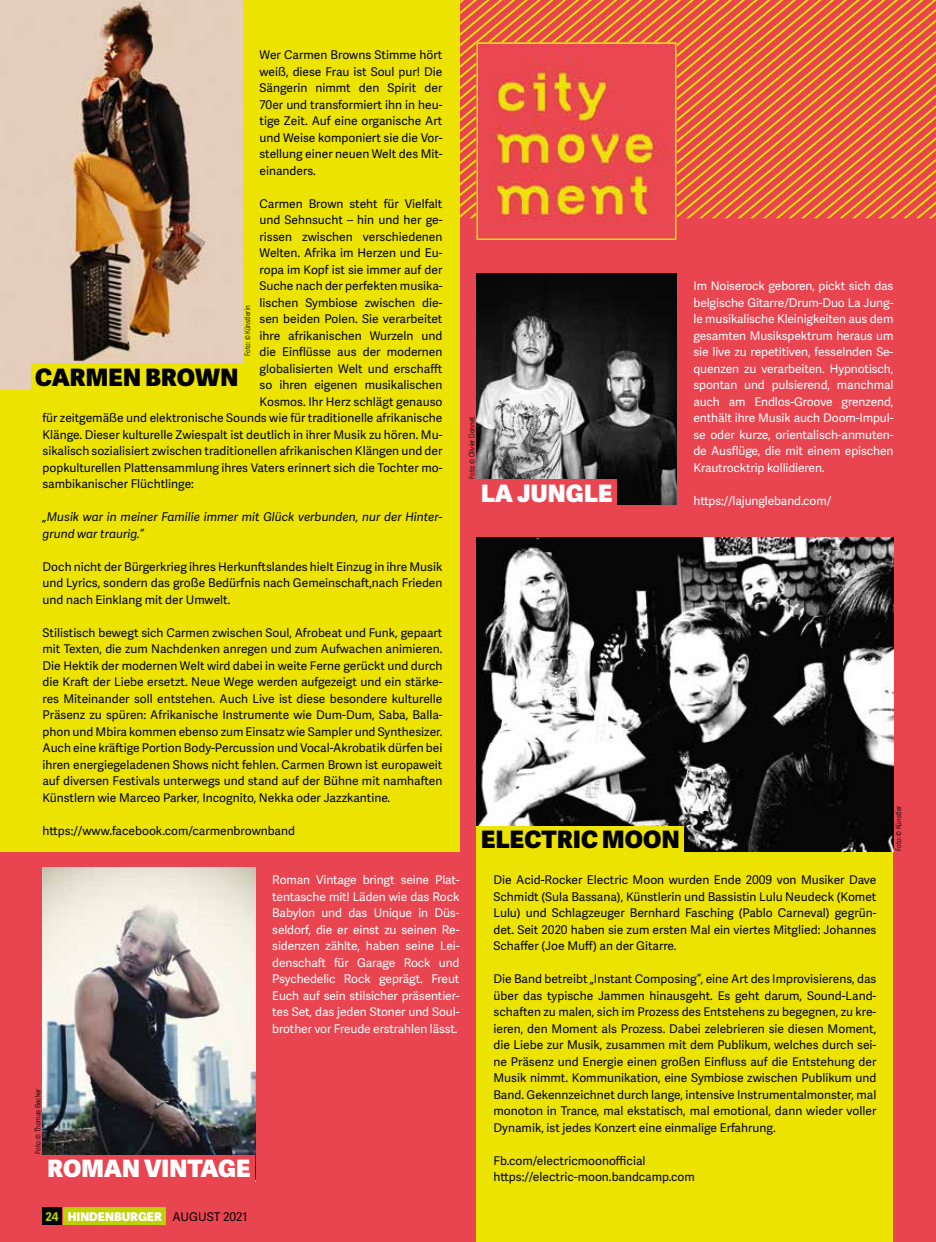
<style>
.page{position:relative;width:936px;height:1242px;background:#fff}
.page>*{position:absolute;margin:0;border:0;box-sizing:border-box;transform-origin:0 0}
.t1{font:800 24px "Adelle Sans";letter-spacing:.01em;color:#000}
.t2{font:800 24px "Adelle Sans";letter-spacing:.01em;color:#fff}
.t3{font:12px/16.5px "Adelle Sans";color:#000;text-align:justify}
.t4{font:12px/16.5px "Adelle Sans";letter-spacing:-.01em;color:#fff;text-align:justify}
.t5{font:italic 12px/16.5px "Adelle Sans";color:#000}
.t6{font:800 12px "Adelle Sans";color:#fff}
.t7{font:300 7.5px "Adelle Sans Cnd";color:#000}
.s1{font-weight:700;color:#bed000}
.s2{font-weight:400;color:#000}
</style>
<div class="page">
<div style="left:0;top:0;width:935px;height:1242px;background:#e94550"></div>
<svg style="left:464px;top:0;width:13px;height:219px"></svg>
<svg style="left:668px;top:0;width:13px;height:221px"></svg>
<svg style="left:681px;top:0;width:12px;height:219px"></svg>
<svg style="left:693px;top:0;width:13px;height:219px"></svg>
<svg style="left:706px;top:0;width:13px;height:219px"></svg>
<svg style="left:719px;top:0;width:13px;height:219px"></svg>
<svg style="left:732px;top:0;width:203px;height:219px"></svg>
<div style="left:476px;top:851px;width:417px;height:391px;background:#ece300"></div>
<div style="left:0;top:0;width:459px;height:851px;background:#ece300"></div>
<div style="left:64px;top:1207px;width:102px;height:18px;background:#bed000"></div>
<div style="left:43px;top:1207px;width:19px;height:18px;background:#000"></div>
<img style="left:0;top:0;width:242px;height:389px">
<img style="left:476px;top:274px;width:200px;height:231px">
<img style="left:43px;top:868px;width:212px;height:286px">
<img style="left:476px;top:538px;width:417px;height:313px">
<img style="left:491px;top:45px;width:183px;height:176px">
<div style="left:476px;top:43px;width:200px;height:197px;border:1px solid #ece300"></div>
<div style="left:31px;top:363px;width:211px;height:27px;background:#ece300"></div>
<div style="left:476px;top:479px;width:141px;height:27px;background:#e94550"></div>
<div style="left:476px;top:825px;width:208px;height:27px;background:#ece300"></div>
<p class="t3" style="left:259px;top:47px;width:184px">Wer Carmen Browns Stimme hört weiß, diese Frau ist Soul pur! Die Sängerin nimmt den Spirit der 70er und transformiert ihn in heu&shy;tige Zeit. Auf eine organische Art und Weise komponiert sie die Vor&shy;stellung einer neuen Welt des Mit&shy;einanders.</p>
<p class="t3" style="left:259px;top:195px;width:184px">Carmen Brown steht für Vielfalt</p>
<p class="t3" style="left:259px;top:212px;width:184px">und Sehnsucht – hin und her ge-</p>
<p class="t3" style="left:259px;top:228px;width:184px">rissen zwischen verschiedenen</p>
<p class="t3" style="left:259px;top:245px;width:184px">Welten. Afrika im Herzen und Eu-</p>
<p class="t3" style="left:259px;top:261px;width:184px">ropa im Kopf ist sie immer auf der</p>
<p class="t3" style="left:259px;top:278px;width:184px">Suche nach der perfekten musika-</p>
<p class="t3" style="left:259px;top:294px;width:184px">lischen Symbiose zwischen die-</p>
<p class="t3" style="left:259px;top:311px;width:184px">sen beiden Polen. Sie verarbeitet</p>
<p class="t3" style="left:259px;top:327px;width:184px">ihre afrikanischen Wurzeln und</p>
<p class="t3" style="left:259px;top:344px;width:184px">die Einflüsse aus der modernen</p>
<p class="t3" style="left:259px;top:360px;width:184px">globalisierten Welt und erschafft</p>
<p class="t3" style="left:259px;top:377px;width:184px">so ihren eigenen musikalischen</p>
<p class="t3" style="left:259px;top:393px;width:184px">Kosmos. Ihr Herz schlägt genauso</p>
<p class="t3" style="left:43px;top:410px;width:401px">für zeitgemäße und elektronische Sounds wie für traditionelle afrikanische</p>
<p class="t3" style="left:43px;top:426px;width:401px">Klänge. Dieser kulturelle Zwiespalt ist deutlich in ihrer Musik zu hören. Mu-</p>
<p class="t3" style="left:43px;top:443px;width:401px">sikalisch sozialisiert zwischen traditionellen afrikanischen Klängen und der</p>
<p class="t3" style="left:43px;top:459px;width:401px">popkulturellen Plattensammlung ihres Vaters erinnert sich die Tochter mo-</p>
<p class="t3" style="left:43px;top:476px;width:153px">sambikanischer Flüchtlinge:</p>
<p class="t5" style="left:43px;top:509px;width:401px">„Musik war in meiner Familie immer mit Glück verbunden, nur der Hinter&shy;grund war traurig.“</p>
<p class="t3" style="left:43px;top:558px;width:401px">Doch nicht der Bürgerkrieg ihres Herkunftslandes hielt Einzug in ihre Musik und Lyrics, sondern das große Bedürfnis nach Gemeinschaft,nach Frieden und nach Einklang mit der Umwelt.</p>
<p class="t3" style="left:43px;top:624px;width:401px">Stilistisch bewegt sich Carmen zwischen Soul, Afrobeat und Funk, gepaart mit Texten, die zum Nachdenken anregen und zum Aufwachen animieren.<br>Die Hektik der modernen Welt wird dabei in weite Ferne gerückt und durch die Kraft der Liebe ersetzt. Neue Wege werden aufgezeigt und ein stärke&shy;res Miteinander soll entstehen. Auch Live ist diese besondere kulturelle Präsenz zu spüren: Afrikanische Instrumente wie Dum-Dum, Saba, Balla&shy;phon und Mbira kommen ebenso zum Einsatz wie Sampler und Synthesizer.<br>Auch eine kräftige Portion Body-Percussion und Vocal-Akrobatik dürfen bei ihren energiegeladenen Shows nicht fehlen. Carmen Brown ist europaweit auf diversen Festivals unterwegs und stand auf der Bühne mit namhaften Künstlern wie Marceo Parker, Incognito, Nekka oder Jazzkantine.</p>
<p class="t3" style="left:43px;top:822px;width:254px">https://www.facebook.com/carmenbrownband</p>
<p class="t7" style="left:243px;top:356px;width:52px;rotate:-90deg">Foto: © Künstlerin</p>
<h1 class="t1" style="left:35px;top:362px;width:205px">CARMEN BROWN</h1>
<p class="t7" style="left:467px;top:479px;width:64px;rotate:-90deg">Foto: © Olivier Donnet</p>
<h1 class="t2" style="left:481px;top:477px;width:133px">LA JUNGLE</h1>
<p class="t4" style="left:693px;top:278px;width:201px">Im Noiserock geboren, pickt sich das belgische Gitarre/Drum-Duo La Jung&shy;le musikalische Kleinigkeiten aus dem gesamten Musikspektrum heraus um sie live zu repetitiven, fesselnden Se&shy;quenzen zu verarbeiten. Hypnotisch, spontan und pulsierend, manchmal auch am Endlos-Groove grenzend, enthält ihre Musik auch Doom-Impul&shy;se oder kurze, orientalisch-anmuten&shy;de Ausflüge, die mit einem epischen Krautrocktrip kollidieren.</p>
<p class="t4" style="left:693px;top:492px;width:139px">https://lajungleband.com/</p>
<h1 class="t1" style="left:481px;top:824px;width:200px">ELECTRIC MOON</h1>
<p class="t7" style="left:894px;top:851px;width:47px;rotate:-90deg">Foto: © Künstler</p>
<p class="t7" style="left:33px;top:1154px;width:67px;rotate:-90deg">Foto: © Thomas Becker</p>
<h1 class="t2" style="left:47px;top:1153px;width:205px">ROMAN VINTAGE</h1>
<p class="t4" style="left:272px;top:872px;width:189px">Roman Vintage bringt seine Plat&shy;tentasche mit! Läden wie das Rock Babylon und das Unique in Düs&shy;seldorf, die er einst zu seinen Re&shy;sidenzen zählte, haben seine Lei&shy;denschaft für Garage Rock und Psychedelic Rock geprägt. Freut Euch auf sein stilsicher präsentier&shy;tes Set, das jeden Stoner und Soul&shy;brother vor Freude erstrahlen lässt.</p>
<p class="t3" style="left:493px;top:872px;width:384px">Die Acid-Rocker Electric Moon wurden Ende 2009 von Musiker Dave Schmidt (Sula Bassana), Künstlerin und Bassistin Lulu Neudeck (Komet Lulu) und Schlagzeuger Bernhard Fasching (Pablo Carneval) gegrün&shy;det. Seit 2020 haben sie zum ersten Mal ein viertes Mitglied: Johannes Schaffer (Joe Muff) an der Gitarre.</p>
<p class="t3" style="left:493px;top:971px;width:384px">Die Band betreibt „Instant Composing“, eine Art des Improvisierens, das über das typische Jammen hinausgeht. Es geht darum, Sound-Land&shy;schaften zu malen, sich im Prozess des Entstehens zu begegnen, zu kre&shy;ieren, den Moment als Prozess. Dabei zelebrieren sie diesen Moment, die Liebe zur Musik, zusammen mit dem Publikum, welches durch sei&shy;ne Präsenz und Energie einen großen Einfluss auf die Entstehung der Musik nimmt. Kommunikation, eine Symbiose zwischen Publikum und Band. Gekennzeichnet durch lange, intensive Instrumentalmonster, mal monoton in Trance, mal ekstatisch, mal emotional, dann wieder voller Dynamik, ist jedes Konzert eine einmalige Erfahrung.</p>
<p class="t3" style="left:493px;top:1152px;width:203px">Fb.com/electricmoonofficial https://electric-moon.bandcamp.com</p>
<p class="t6" style="left:45px;top:1208px;width:203px"><span class="s1">24</span> HINDENBURGER <span class="s2">AUGUST 2021</span></p>
</div>
